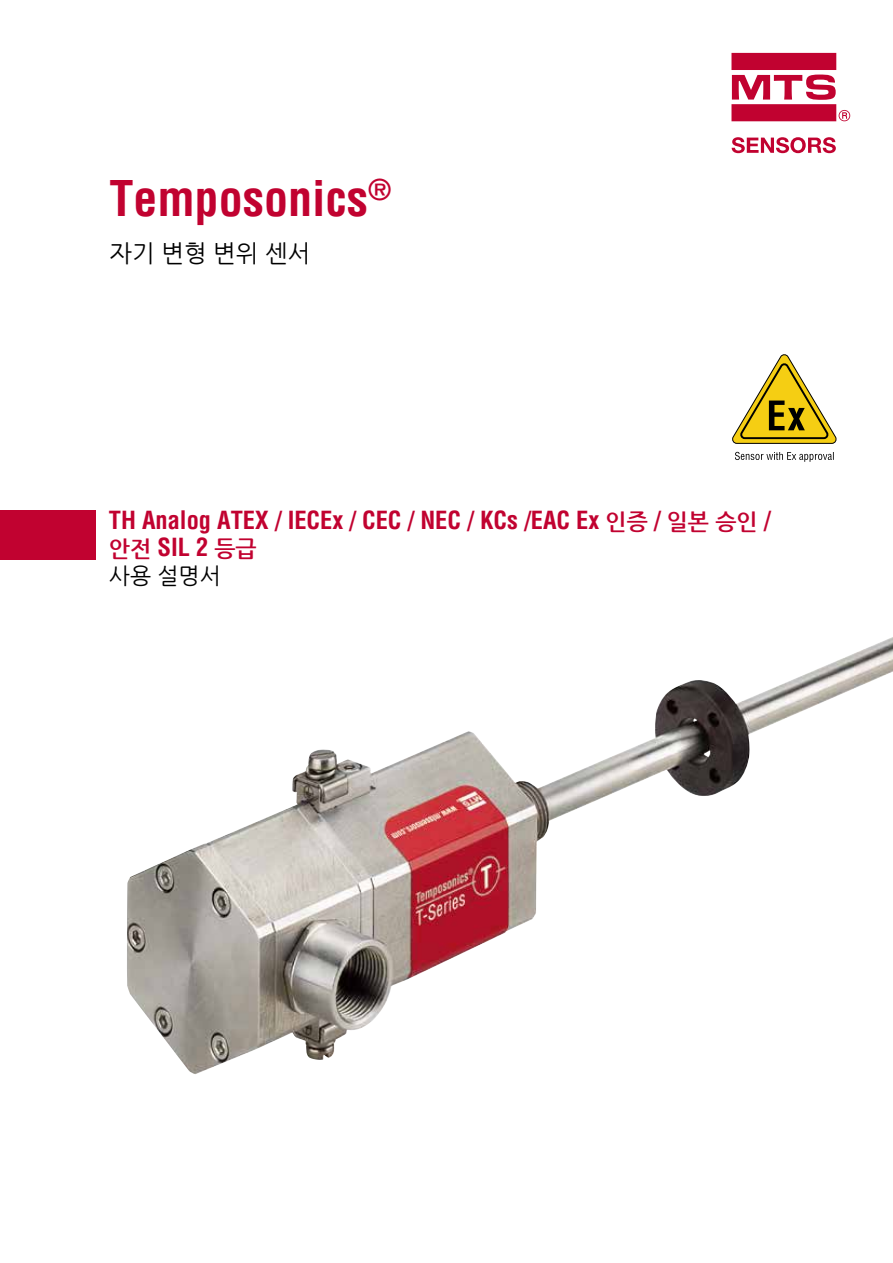
<style>
.page{position:relative;width:893px;height:1263px;background:#fff}
.page>*{position:absolute;margin:0;border:0;box-sizing:border-box;transform-origin:0 0}
.t1{font:700 condensed 48px "Helvetica LT Std";color:#c10230}
.t2{font:700 condensed 24.3px "Helvetica LT Pro";color:#c10230}
.t3{font:24px "Nanum Gothic";color:#000}
.t4{font:22.5px/27px "Nanum Gothic";color:#000}
.s1{font-family:"Nanum Gothic";font-stretch:normal;font-size:22.5px}
.s2{font-weight:700;color:#c10230}
.s3{font-family:"Helvetica LT Pro";font-weight:700;font-stretch:condensed;font-size:24.3px;color:#c10230}
</style>
<div class="page">
<svg style="left:731px;top:53px;width:119px;height:68px"></svg>
<svg style="left:732px;top:137px;width:104px;height:16px"></svg>
<div style="left:0;top:511px;width:96px;height:49px;background:#c10230"></div>
<svg style="left:732px;top:354px;width:105px;height:90px"></svg>
<svg style="left:735px;top:452px;width:99px;height:10px"></svg>
<img style="left:127px;top:637px;width:766px;height:437px">
<h1 class="t1" style="left:110px;top:169px;width:283px">Temposonics<sup>®</sup></h1>
<p class="t3" style="left:110px;top:242px;width:202px">자기 변형 변위 센서</p>
<p class="t2" style="left:109px;top:504px;width:663px">TH Analog ATEX / IECEx / CEC / NEC / KCs /EAC Ex <span class="s1">인증</span> / <span class="s1">일본 승인</span> /</p>
<p class="t4" style="left:109px;top:535px;width:149px"><span class="s2">안전</span> <span class="s3">SIL 2</span> <span class="s2">등급 </span>사용 설명서</p>
</div>
